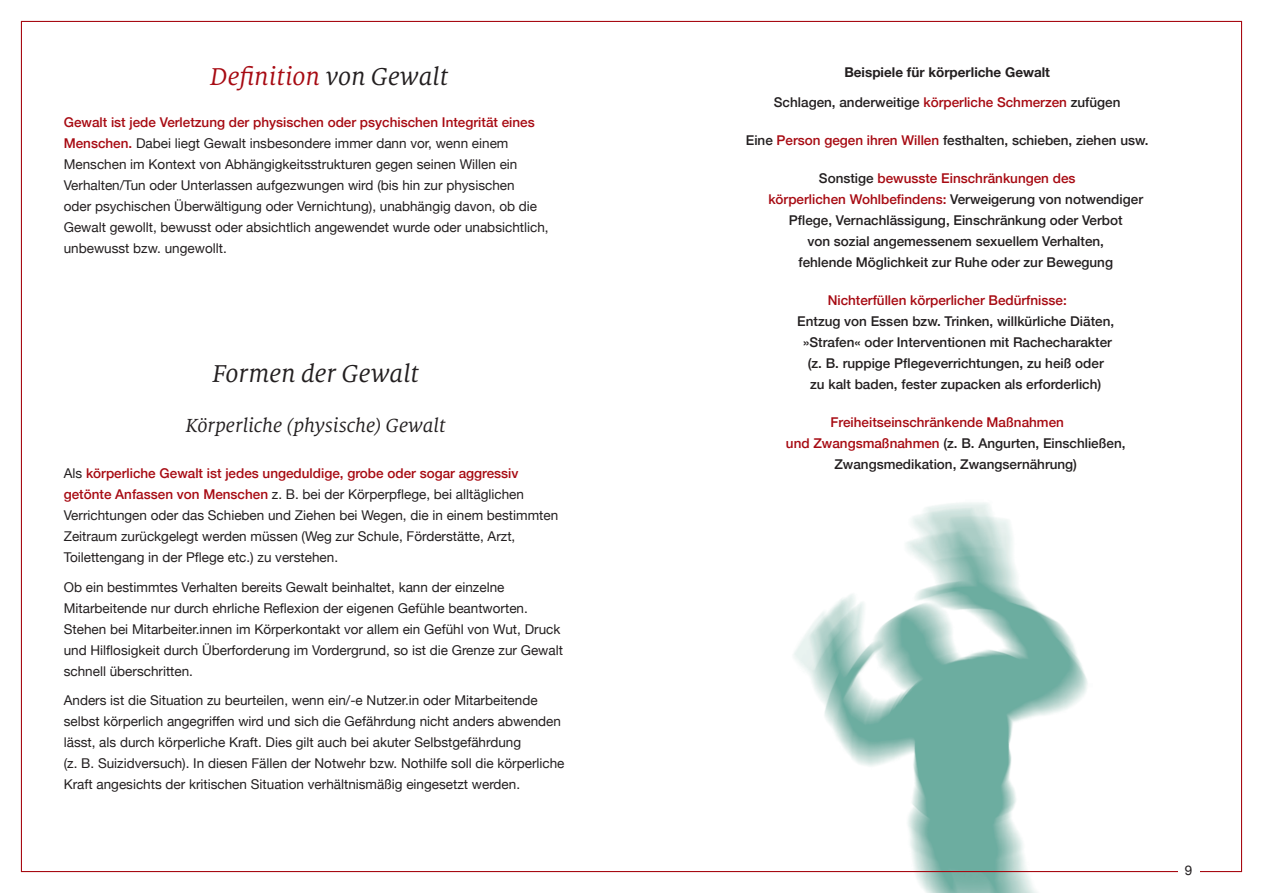
<style>
.page{position:relative;width:1263px;height:893px;background:#fff}
.page>*{position:absolute;margin:0;border:0;box-sizing:border-box;transform-origin:0 0}
.t1{font:italic 27px "Milo Serif OT";color:#a70a12}
.t2{font:italic 27px "Milo Serif OT";color:#231f20}
.t3{font:italic 21px "Milo Serif OT";color:#231f20}
.t4{font:13.5px/21px "Helvetica Neue";color:#231f20}
.t5{font:500 13.5px/21px "Helvetica Neue";color:#231f20;text-align:center}
.t6{font:500 13.5px "Helvetica Neue";color:#a70a12}
.t7{font:700 13.5px/29.5px "Helvetica Neue";color:#231f20;text-align:center}
.s1{color:#231f20}
.s2{font-weight:500;color:#a70a12}
.s3{font-weight:500}
.s4{color:#a70a12}
</style>
<div class="page">
<img style="left:750px;top:502px;width:407px;height:391px">
<h1 class="t1" style="left:210px;top:63px;width:240px">Definition <span class="s1">von Gewalt</span></h1>
<p class="t4" style="left:64px;top:112px;width:486px"><span class="s2">Gewalt ist jede Verletzung der physischen oder psychischen Integrität eines Menschen.</span> Dabei liegt Gewalt insbesondere immer dann vor, wenn einem Menschen im Kontext von Abhängigkeitsstrukturen gegen seinen Willen ein Verhalten/Tun oder Unterlassen aufgezwungen wird (bis hin zur physischen<br>oder psychischen Überwältigung oder Vernichtung), unabhängig davon, ob die Gewalt gewollt, bewusst oder absichtlich angewendet wurde oder unabsichtlich, unbewusst bzw. ungewollt.</p>
<h1 class="t2" style="left:212px;top:360px;width:209px">Formen der Gewalt</h1>
<h2 class="t3" style="left:186px;top:414px;width:262px">Körperliche (physische) Gewalt</h2>
<p class="t4" style="left:64px;top:464px;width:496px">Als <span class="s2">körperliche Gewalt ist jedes ungeduldige, grobe oder sogar aggressiv getönte Anfassen von Menschen</span> z. B. bei der Körperpflege, bei alltäglichen Verrichtungen oder das Schieben und Ziehen bei Wegen, die in einem bestimmten Zeitraum zurückgelegt werden müssen (Weg zur Schule, Förderstätte, Arzt, Toilettengang in der Pflege etc.) zu verstehen.</p>
<p class="t4" style="left:64px;top:577px;width:501px">Ob ein bestimmtes Verhalten bereits Gewalt beinhaltet, kann der einzelne Mitarbeitende nur durch ehrliche Reflexion der eigenen Gefühle beantworten.<br>Stehen bei Mitarbeiter.innen im Körperkontakt vor allem ein Gefühl von Wut, Druck und Hilflosigkeit durch Überforderung im Vordergrund, so ist die Grenze zur Gewalt schnell überschritten.</p>
<p class="t4" style="left:64px;top:691px;width:502px">Anders ist die Situation zu beurteilen, wenn ein/-e Nutzer.in oder Mitarbeitende selbst körperlich angegriffen wird und sich die Gefährdung nicht anders abwenden lässt, als durch körperliche Kraft. Dies gilt auch bei akuter Selbstgefährdung<br>(z. B. Suizidversuch). In diesen Fällen der Notwehr bzw. Nothilfe soll die körperliche Kraft angesichts der kritischen Situation verhältnismäßig eingesetzt werden.</p>
<p class="t7" style="left:774px;top:58px;width:348px">Beispiele für körperliche Gewalt<br><span class="s3">Schlagen, anderweitige</span> <span class="s2">körperliche Schmerzen</span> <span class="s3">zufügen</span></p>
<p class="t5" style="left:746px;top:128px;width:404px">Eine <span class="s4">Person gegen ihren Willen</span> festhalten, schieben, ziehen usw.</p>
<p class="t6" style="left:819px;top:167px;width:258px"><span class="s1">Sonstige</span> bewusste Einschränkungen des</p>
<p class="t6" style="left:768px;top:188px;width:376px">körperlichen Wohlbefindens: <span class="s1">Verweigerung von notwendiger</span></p>
<p class="t5" style="left:789px;top:208px;width:335px">Pflege, Vernachlässigung, Einschränkung oder Verbot</p>
<p class="t5" style="left:807px;top:229px;width:298px">von sozial angemessenem sexuellem Verhalten,</p>
<p class="t5" style="left:798px;top:250px;width:316px">fehlende Möglichkeit zur Ruhe oder zur Bewegung</p>
<p class="t6" style="left:828px;top:289px;width:241px">Nichterfüllen körperlicher Bedürfnisse:</p>
<p class="t5" style="left:797px;top:309px;width:318px">Entzug von Essen bzw. Trinken, willkürliche Diäten, »Strafen« oder Interventionen mit Rachecharakter (z. B. ruppige Pflegeverrichtungen, zu heiß oder<br>zu kalt baden, fester zupacken als erforderlich)</p>
<p class="t6" style="left:830px;top:411px;width:235px">Freiheitseinschränkende Maßnahmen</p>
<p class="t5" style="left:786px;top:431px;width:341px"><span class="s4">und Zwangsmaßnahmen</span> (z. B. Angurten, Einschließen,</p>
<p class="t5" style="left:834px;top:452px;width:244px">Zwangsmedikation, Zwangsernährung)</p>
<p class="t4" style="left:1185px;top:860px;width:9px">9</p>
</div>
